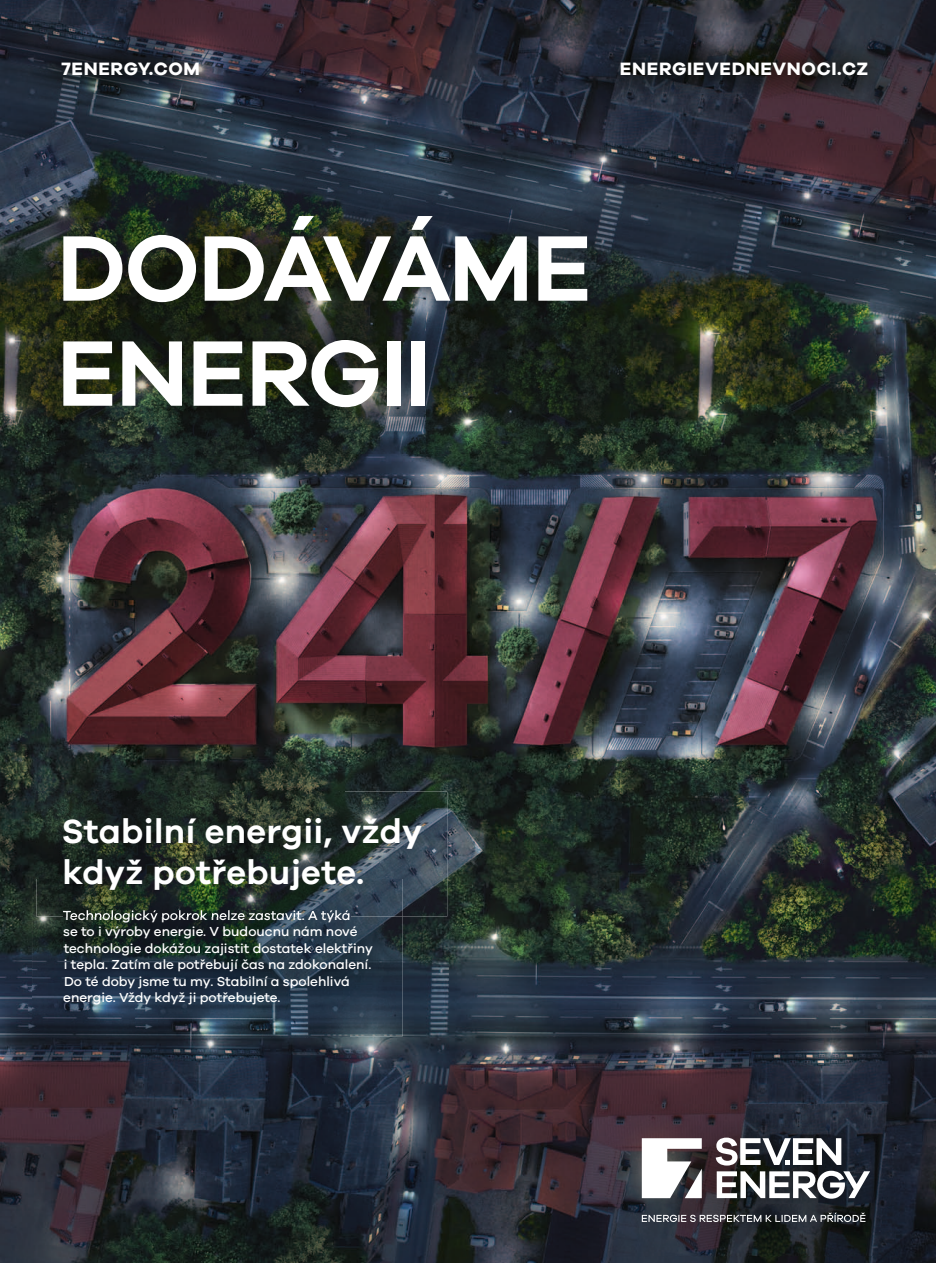
<style>
.page{position:relative;width:936px;height:1263px;background:#fff}
.page>*{position:absolute;margin:0;border:0;box-sizing:border-box;transform-origin:0 0}
.t1{font:600 96px/105px "Galano Grotesque";letter-spacing:-.02em;color:#fff}
.t2{font:600 34.5px/40.5px "Galano Grotesque";letter-spacing:.01em;color:#fff}
.t3{font:700 18.45px "Galano Grotesque";letter-spacing:.035em;color:#fff}
.t4{font:500 13.5px/16.5px "Galano Grotesque";color:#fff}
</style>
<div class="page">
<img style="left:0;top:0;width:935px;height:1263px">
<img style="left:32px;top:879px;width:159px;height:105px">
<img style="left:191px;top:922px;width:158px;height:62px">
<img style="left:349px;top:916px;width:53px;height:120px">
<img style="left:32px;top:984px;width:318px;height:52px">
<img style="left:63px;top:916px;width:287px;height:6px">
<img style="left:16px;top:171px;width:616px;height:282px">
<img style="left:37px;top:791px;width:307px;height:88px">
<img style="left:344px;top:791px;width:103px;height:125px">
<img style="left:37px;top:879px;width:365px;height:37px">
<img style="left:63px;top:910px;width:287px;height:6px">
<img style="left:608px;top:1104px;width:291px;height:151px">
<svg style="left:641px;top:1138px;width:60px;height:60px"></svg>
<svg style="left:716px;top:1171px;width:154px;height:28px"></svg>
<svg style="left:715px;top:1137px;width:126px;height:28px"></svg>
<svg style="left:641px;top:1212px;width:224px;height:10px;background:#5f6166"></svg>
<img style="left:40px;top:39px;width:182px;height:60px">
<img style="left:598px;top:39px;width:291px;height:60px">
<h3 class="t3" style="left:62px;top:58px;width:140px">7ENERGY.COM</h3>
<h3 class="t3" style="left:620px;top:58px;width:250px">ENERGIEVEDNEVNOCI.CZ</h3>
<h1 class="t1" style="left:57px;top:213px;width:537px">DODÁVÁME<br>ENERGII</h1>
<h2 class="t2" style="left:62px;top:810px;width:362px">Stabilní energii, vždy když potřebujete.</h2>
<p class="t4" style="left:63px;top:907px;width:311px">Technologický pokrok nelze zastavit. A týká<br>se to i výroby energie. V budoucnu nám nové technologie dokážou zajistit dostatek elektřiny i tepla. Zatím ale potřebují čas na zdokonalení.<br>Do té doby jsme tu my. Stabilní a spolehlivá energie. Vždy když ji potřebujete.</p>
</div>
